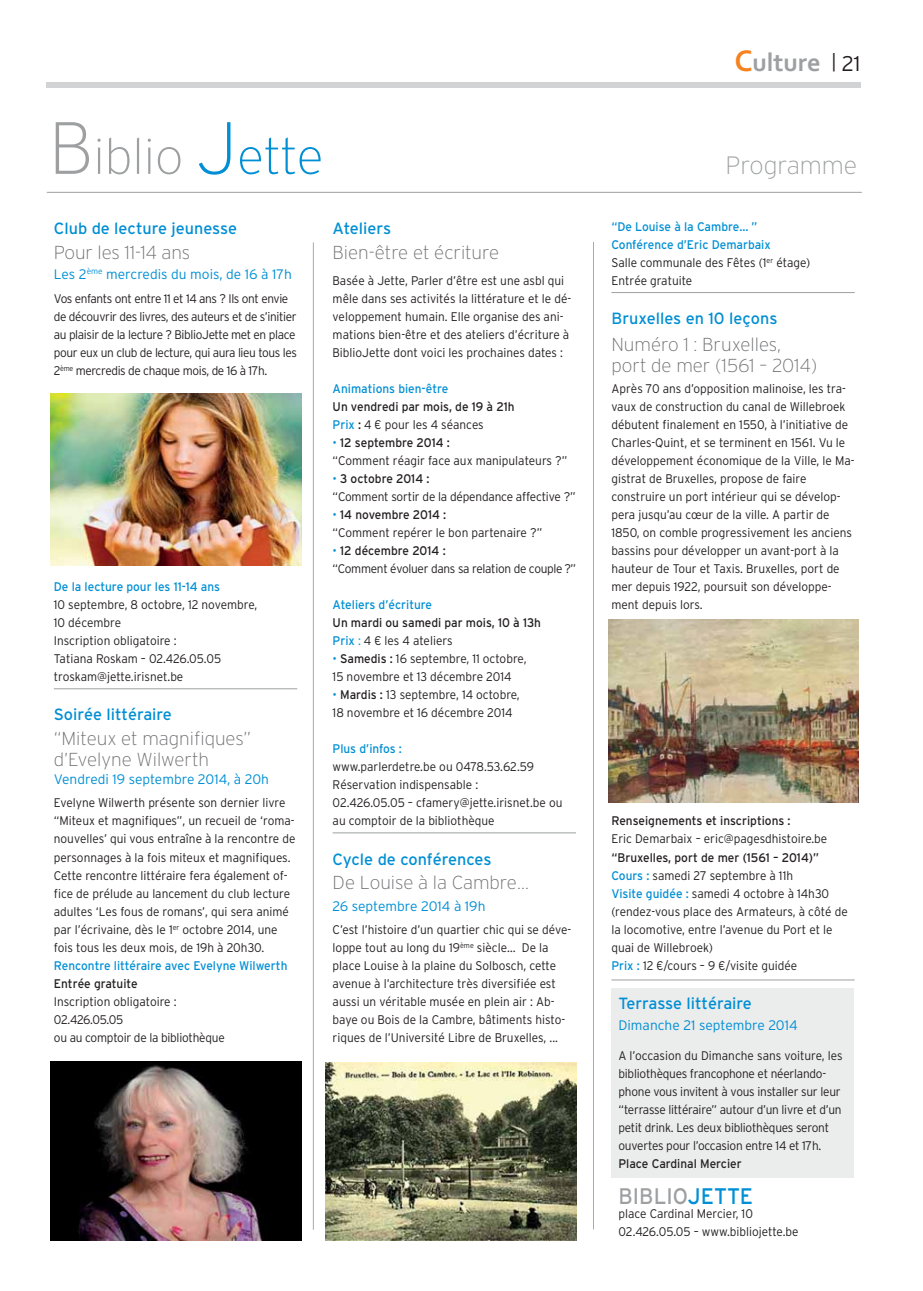
<style>
.page{position:relative;width:923px;height:1291px;background:#fff}
.page>*{position:absolute;margin:0;border:0;box-sizing:border-box;transform-origin:0 0}
.t1{font:200 50px "Interstate";color:#9d9fa1}
.t2{font:700 26.25px "Corbel";color:#9d9fa1}
.t3{font:200 25px "Interstate";color:#9d9fa1}
.t4{font:22.5px "Interstate";color:#9d9fa1;scale:.95 1}
.t5{font:200 18.75px/21.2px "Interstate";color:#6d6e70}
.t6{font:16.25px "Interstate";color:#008fd4}
.t7{font:300 13.75px "Interstate";color:#008fd4}
.t8{font:300 12.5px/18px "Interstate";color:#231f20;scale:.95 1}
.t9{font:300 12.5px/18px "Interstate";letter-spacing:-.02em;color:#231f20;scale:.95 1}
.t10{font:12.5px/18px "Interstate";color:#008fd4;scale:.95 1}
.t11{font:300 12.5px/18px "Interstate";letter-spacing:-.03em;color:#231f20;scale:.95 1}
.t12{font:12.5px/18px "Interstate";color:#231f20;scale:.95 1}
.t13{font:300 12.5px/18px "Interstate";letter-spacing:-.025em;color:#231f20;scale:.95 1}
.s1{font-size:73.75px}
.s2{font-size:73.75px;color:#008fd4}
.s3{color:#008fd4}
.s4{font-weight:300}
.s5{font-weight:400}
.s6{font-weight:300;color:#008fd4}
.s7{font-size:31.25px;color:#f5821f}
.s8{font-family:"Interstate";font-weight:300;font-size:18.75px;color:#231f20}
.s9{font-family:"Interstate";font-weight:300;font-size:21.25px;color:#231f20}
.s10{font-weight:300;color:#231f20}
.s11{font-weight:400;color:#008fd4}
</style>
<div class="page">
<div style="left:612px;top:988px;width:242px;height:189px;background:#ebecec"></div>
<div style="left:47px;top:82px;width:814px;height:6px;background:#d1d3d4"></div>
<hr style="left:313px;top:242px;width:1px;height:987px;background:#a7a9ac">
<hr style="left:593px;top:242px;width:1px;height:987px;background:#a7a9ac">
<hr style="left:47px;top:192px;width:815px;height:1px;background:#9d9fa1">
<hr style="left:54px;top:688px;width:243px;height:1px;background:#9d9fa1">
<hr style="left:333px;top:832px;width:243px;height:1px;background:#9d9fa1">
<hr style="left:611px;top:292px;width:244px;height:1px;background:#9d9fa1">
<hr style="left:611px;top:979px;width:244px;height:1px;background:#9d9fa1">
<img style="left:51px;top:393px;width:250px;height:173px">
<img style="left:51px;top:1061px;width:250px;height:178px">
<img style="left:608px;top:619px;width:250px;height:183px">
<img style="left:326px;top:1062px;width:250px;height:177px">
<h1 class="t1" style="left:49px;top:137px;width:276px"><span class="s1">B</span>iblio <span class="s2">J</span><span class="s3">ette</span></h1>
<h3 class="t6" style="left:54px;top:222px;width:185px">Club de lecture jeunesse</h3>
<h3 class="t5" style="left:54px;top:243px;width:138px">Pour les 11-14 ans</h3>
<p class="t7" style="left:54px;top:269px;width:240px">Les 2<sup>ème</sup> mercredis du mois, de 16 à 17h</p>
<p class="t11" style="left:54px;top:291px;width:257px">Vos enfants ont entre 11 et 14 ans ? Ils ont envie de découvrir des livres, des auteurs et de s’initier au plaisir de la lecture ? BiblioJette met en place pour eux un club de lecture, qui aura lieu tous les 2<sup>ème</sup> mercredis de chaque mois, de 16 à 17h.</p>
<p class="t10" style="left:54px;top:579px;width:176px">De la lecture pour les 11-14 ans</p>
<p class="t8" style="left:54px;top:597px;width:216px">10 septembre, 8 octobre, 12 novembre,<br>10 décembre<br>Inscription obligatoire :<br>Tatiana Roskam – 02.426.05.05 troskam@jette.irisnet.be</p>
<h3 class="t6" style="left:54px;top:708px;width:120px">Soirée littéraire</h3>
<h3 class="t5" style="left:54px;top:729px;width:199px">“Miteux et magnifiques” d’Evelyne Wilwerth</h3>
<p class="t7" style="left:54px;top:774px;width:217px">Vendredi 19 septembre 2014, à 20h</p>
<p class="t8" style="left:54px;top:795px;width:256px">Evelyne Wilwerth présente son dernier livre “Miteux et magnifiques”, un recueil de ‘roma&shy;nouvelles’ qui vous entraîne à la rencontre de personnages à la fois miteux et magnifiques.<br>Cette rencontre littéraire fera également of&shy;fice de prélude au lancement du club lecture adultes ‘Les fous de romans’, qui sera animé par l’écrivaine, dès le 1<sup>er</sup> octobre 2014, une fois tous les deux mois, de 19h à 20h30.</p>
<p class="t10" style="left:54px;top:957px;width:247px">Rencontre littéraire avec Evelyne Wilwerth</p>
<p class="t12" style="left:54px;top:975px;width:90px">Entrée gratuite</p>
<p class="t9" style="left:54px;top:993px;width:181px">Inscription obligatoire :<br>02.426.05.05<br>ou au comptoir de la bibliothèque</p>
<h3 class="t6" style="left:333px;top:222px;width:60px">Ateliers</h3>
<h3 class="t5" style="left:333px;top:243px;width:168px">Bien-être et écriture</h3>
<p class="t8" style="left:333px;top:273px;width:253px">Basée à Jette, Parler d’être est une asbl qui mêle dans ses activités la littérature et le dé&shy;veloppement humain. Elle organise des ani&shy;mations bien-être et des ateliers d’écriture à BiblioJette dont voici les prochaines dates :</p>
<p class="t10" style="left:333px;top:381px;width:123px">Animations bien-être</p>
<p class="t12" style="left:333px;top:399px;width:193px">Un vendredi par mois, de 19 à 21h<br><span class="s3">Prix</span> : <span class="s4">4 ¤ pour les 4 séances</span></p>
<p class="t8" style="left:333px;top:435px;width:249px"><span class="s3">•</span> <span class="s5">12 septembre 2014 :<br></span>“Comment réagir face aux manipulateurs ?”</p>
<p class="t8" style="left:333px;top:471px;width:257px"><span class="s3">•</span> <span class="s5">3 octobre 2014 :<br></span>“Comment sortir de la dépendance affective ?”</p>
<p class="t8" style="left:333px;top:507px;width:222px"><span class="s3">•</span> <span class="s5">14 novembre 2014 :<br></span>“Comment repérer le bon partenaire ?”</p>
<p class="t13" style="left:333px;top:543px;width:258px"><span class="s3">•</span> <span class="s5">12 décembre 2014 :<br></span>“Comment évoluer dans sa relation de couple ?”</p>
<p class="t10" style="left:333px;top:597px;width:106px">Ateliers d’écriture</p>
<p class="t12" style="left:333px;top:615px;width:221px">Un mardi ou samedi par mois, 10 à 13h<br><span class="s3">Prix</span> <span class="s6">:</span> <span class="s4">4 ¤ les 4 ateliers</span></p>
<p class="t8" style="left:333px;top:651px;width:206px"><span class="s3">•</span> <span class="s5">Samedis :</span> 16 septembre, 11 octobre,<br>15 novembre et 13 décembre 2014</p>
<p class="t8" style="left:333px;top:687px;width:199px"><span class="s3">•</span> <span class="s5">Mardis :</span> 13 septembre, 14 octobre,<br>18 novembre et 16 décembre 2014</p>
<p class="t10" style="left:333px;top:741px;width:74px">Plus d’infos :</p>
<p class="t8" style="left:333px;top:759px;width:243px">www.parlerdetre.be ou 0478.53.62.59<br>Réservation indispensable :<br>02.426.05.05 – cfamery@jette.irisnet.be ou au comptoir de la bibliothèque</p>
<h3 class="t6" style="left:333px;top:852px;width:160px">Cycle de conférences</h3>
<h3 class="t5" style="left:333px;top:873px;width:198px">De Louise à la Cambre…</h3>
<p class="t7" style="left:333px;top:900px;width:154px">26 septembre 2014 à 19h</p>
<p class="t8" style="left:333px;top:921px;width:253px">C’est l’histoire d’un quartier chic qui se déve&shy;loppe tout au long du 19<sup>ème</sup> siècle… De la place Louise à la plaine du Solbosch, cette avenue à l’architecture très diversifiée est aussi un véritable musée en plein air : Ab&shy;baye ou Bois de la Cambre, bâtiments histo&shy;riques de l’Université Libre de Bruxelles, ...</p>
<h2 class="t2" style="left:734px;top:52px;width:128px"><span class="s7">C</span>ulture <span class="s8">|</span> <span class="s9">21</span></h2>
<h3 class="t3" style="left:725px;top:156px;width:133px">Programme</h3>
<p class="t10" style="left:611px;top:219px;width:211px">“De Louise à la Cambre… ”<br>Conférence d’Eric Demarbaix<br><span class="s10">Salle communale des Fêtes (1</span><sup>er</sup> <span class="s10">étage)<br>Entrée gratuite</span></p>
<h3 class="t6" style="left:611px;top:312px;width:168px">Bruxelles en 10 leçons</h3>
<h3 class="t5" style="left:611px;top:335px;width:208px">Numéro 1 : Bruxelles, port de mer (1561 – 2014)</h3>
<p class="t8" style="left:611px;top:381px;width:257px">Après 70 ans d’opposition malinoise, les tra&shy;vaux de construction du canal de Willebroek débutent finalement en 1550, à l’initiative de Charles-Quint, et se terminent en 1561. Vu le développement économique de la Ville, le Ma&shy;gistrat de Bruxelles, propose de faire construire un port intérieur qui se dévelop&shy;pera jusqu’au cœur de la ville. A partir de 1850, on comble progressivement les anciens bassins pour développer un avant-port à la hauteur de Tour et Taxis. Bruxelles, port de mer depuis 1922, poursuit son développe&shy;ment depuis lors.</p>
<p class="t12" style="left:611px;top:813px;width:190px">Renseignements et inscriptions :</p>
<p class="t8" style="left:611px;top:831px;width:229px">Eric Demarbaix – eric@pagesdhistoire.be</p>
<p class="t8" style="left:611px;top:849px;width:250px"><span class="s5">“Bruxelles, port de mer (1561 – 2014)” </span><span class="s11">Cours :</span> samedi 27 septembre à 11h<br><span class="s11">Visite guidée :</span> samedi 4 octobre à 14h30 (rendez-vous place des Armateurs, à côté de la locomotive, entre l’avenue du Port et le quai de Willebroek)<br><span class="s11">Prix :</span> 12 ¤/cours – 9 ¤/visite guidée</p>
<h3 class="t6" style="left:618px;top:996px;width:135px">Terrasse littéraire</h3>
<p class="t7" style="left:618px;top:1019px;width:181px">Dimanche 21 septembre 2014</p>
<p class="t9" style="left:618px;top:1047px;width:237px">A l’occasion du Dimanche sans voiture, les bibliothèques francophone et néerlando&shy;phone vous invitent à vous installer sur leur “terrasse littéraire” autour d’un livre et d’un petit drink. Les deux bibliothèques seront ouvertes pour l’occasion entre 14 et 17h.</p>
<p class="t12" style="left:618px;top:1155px;width:131px">Place Cardinal Mercier</p>
<h3 class="t4" style="left:618px;top:1187px;width:143px">BIBLIO<span class="s3">JETTE</span></h3>
<p class="t8" style="left:618px;top:1205px;width:191px">place Cardinal Mercier, 10<br>02.426.05.05 – www.bibliojette.be</p>
</div>
